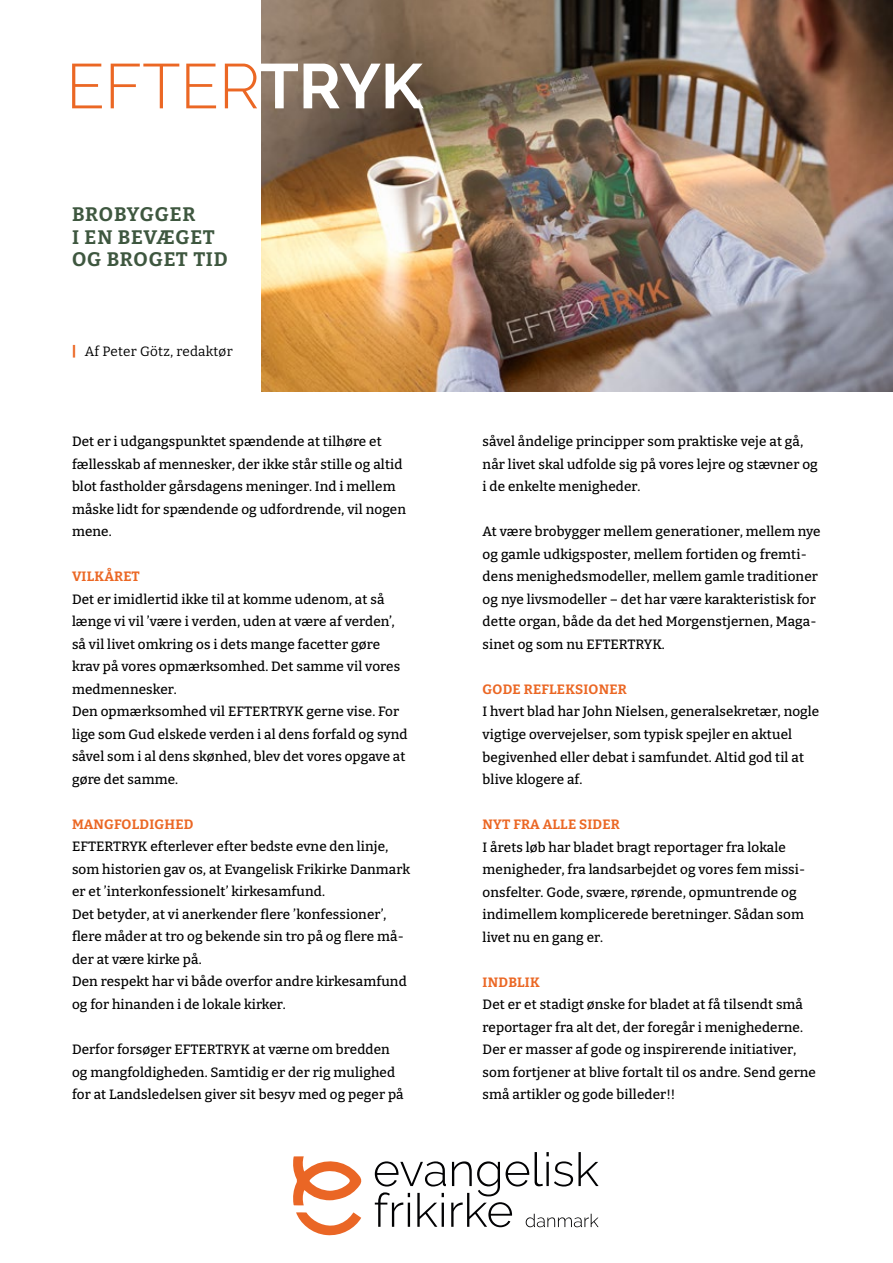
<style>
.page{position:relative;width:893px;height:1263px;background:#fff}
.page>*{position:absolute;margin:0;border:0;box-sizing:border-box;transform-origin:0 0}
.t1{font:300 63px "Raleway";color:#eb6724}
.t2{font:100 19.5px/22.5px "Bitter";letter-spacing:.035em;color:#3e573f}
.t3{font:100 13.5px/22.5px "Bitter";letter-spacing:.01em;color:#000}
.t4{font:100 13.5px "Bitter";letter-spacing:.02em;color:#eb6724}
.s1{font-weight:700;color:#fff}
.s2{color:#eb6724}
</style>
<div class="page">
<svg style="left:293px;top:1156px;width:69px;height:49px"></svg>
<svg style="left:296px;top:1212px;width:65px;height:23px"></svg>
<svg style="left:375px;top:1152px;width:224px;height:75px"></svg>
<img style="left:261px;top:0;width:632px;height:392px">
<h1 class="t1" style="left:66px;top:49px;width:358px">EFTER<span class="s1">TRYK</span></h1>
<h2 class="t2" style="left:72px;top:203px;width:157px">BROBYGGER<br>I EN BEVÆGET<br>OG BROGET TID</h2>
<p class="t3" style="left:72px;top:340px;width:162px"><span class="s2">|</span> Af Peter Götz, redaktør</p>
<p class="t3" style="left:72px;top:430px;width:336px">Det er i udgangspunktet spændende at tilhøre et fællesskab af mennesker, der ikke står stille og altid blot fastholder gårsdagens meninger. Ind i mellem måske lidt for spændende og udfordrende, vil nogen mene.</p>
<p class="t4" style="left:72px;top:568px;width:69px">VILKÅRET</p>
<p class="t3" style="left:72px;top:588px;width:337px">Det er imidlertid ikke til at komme udenom, at så længe vi vil ’være i verden, uden at være af verden’, så vil livet omkring os i dets mange facetter gøre krav på vores opmærksomhed. Det samme vil vores medmennesker.<br>Den opmærksomhed vil EFTERTRYK gerne vise. For lige som Gud elskede verden i al dens forfald og synd såvel som i al dens skønhed, blev det vores opgave at gøre det samme.</p>
<p class="t4" style="left:72px;top:816px;width:123px">MANGFOLDIGHED</p>
<p class="t3" style="left:72px;top:835px;width:340px">EFTERTRYK efterlever efter bedste evne den linje, som historien gav os, at Evangelisk Frikirke Danmark er et ’interkonfessionelt’ kirkesamfund.<br>Det betyder, at vi anerkender flere ’konfessioner’, flere måder at tro og bekende sin tro på og flere må&shy;der at være kirke på.<br>Den respekt har vi både overfor andre kirkesamfund og for hinanden i de lokale kirker.</p>
<p class="t3" style="left:72px;top:1038px;width:333px">Derfor forsøger EFTERTRYK at værne om bredden og mangfoldigheden. Samtidig er der rig mulighed for at Landsledelsen giver sit besyv med og peger på</p>
<p class="t3" style="left:483px;top:430px;width:337px">såvel åndelige principper som praktiske veje at gå, når livet skal udfolde sig på vores lejre og stævner og i de enkelte menigheder.</p>
<p class="t3" style="left:483px;top:520px;width:340px">At være brobygger mellem generationer, mellem nye og gamle udkigsposter, mellem fortiden og fremti&shy;dens menighedsmodeller, mellem gamle traditioner og nye livsmodeller – det har være karakteristisk for dette organ, både da det hed Morgenstjernen, Maga&shy;sinet og som nu EFTERTRYK.</p>
<p class="t4" style="left:483px;top:681px;width:146px">GODE REFLEKSIONER</p>
<p class="t3" style="left:483px;top:700px;width:338px">I hvert blad har John Nielsen, generalsekretær, nogle vigtige overvejelser, som typisk spejler en aktuel begivenhed eller debat i samfundet. Altid god til at blive klogere af.</p>
<p class="t4" style="left:483px;top:816px;width:139px">NYT FRA ALLE SIDER</p>
<p class="t3" style="left:483px;top:835px;width:324px">I årets løb har bladet bragt reportager fra lokale menigheder, fra landsarbejdet og vores fem missi&shy;onsfelter. Gode, svære, rørende, opmuntrende og indimellem komplicerede beretninger. Sådan som livet nu en gang er.</p>
<p class="t4" style="left:483px;top:973px;width:59px">INDBLIK</p>
<p class="t3" style="left:483px;top:993px;width:335px">Det er et stadigt ønske for bladet at få tilsendt små reportager fra alt det, der foregår i menighederne.<br>Der er masser af gode og inspirerende initiativer, som fortjener at blive fortalt til os andre. Send gerne små artikler og gode billeder!!</p>
</div>
